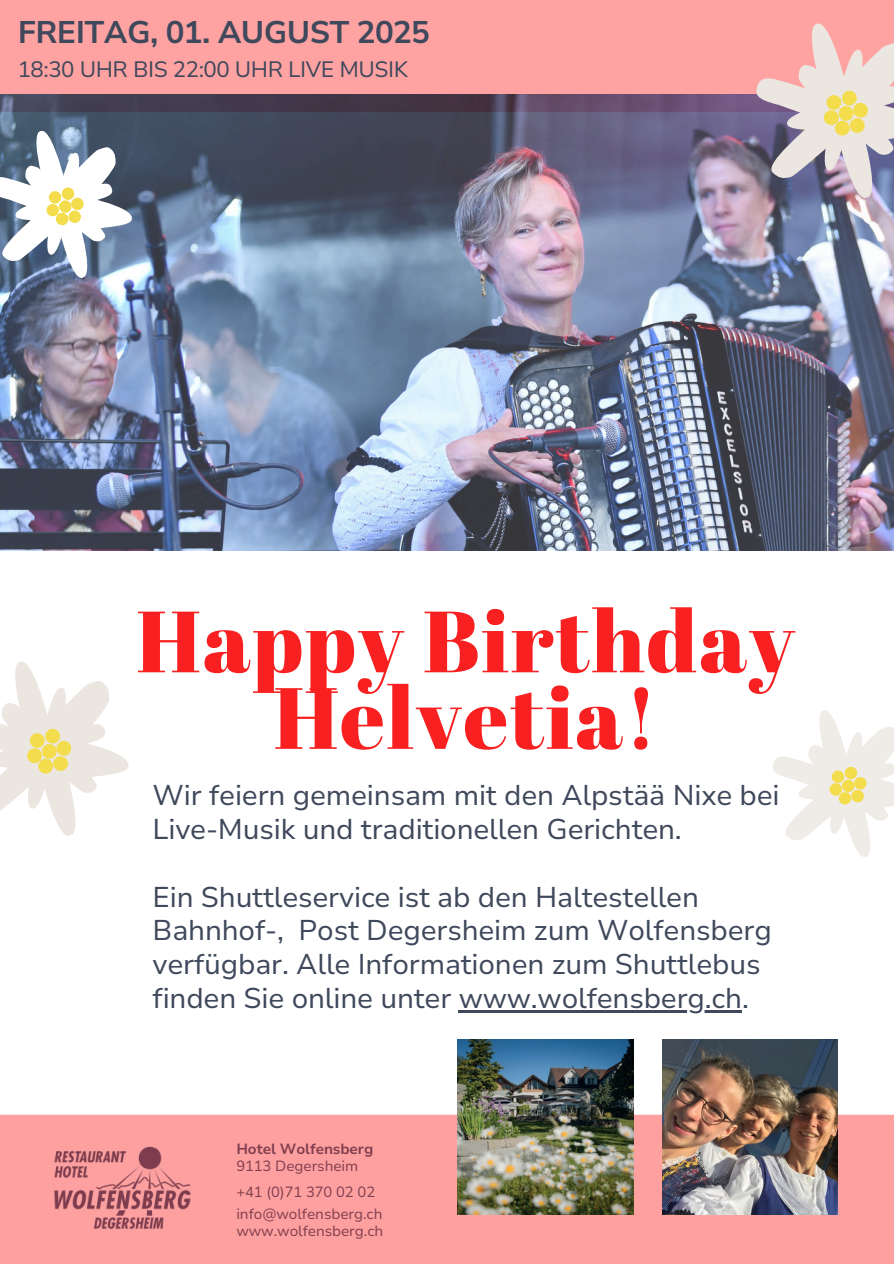
<style>
.page{position:relative;width:894px;height:1264px;background:#fff}
.page>*{position:absolute;margin:0;border:0;box-sizing:border-box;transform-origin:0 0}
.t1{font:86.7px/76.5px "Abril Fatface";letter-spacing:.02em;color:#f82020;text-align:center}
.t2{font:700 31.2px "Nunito Sans 10 pt";letter-spacing:-.02em;color:#3f495b}
.t3{font:28.5px/33.8px "Nunito Sans 10 pt";letter-spacing:-.005em;color:#3f495b}
.t4{font:22.2px "Nunito Sans 10 pt";letter-spacing:-.02em;color:#3f495b}
.t5{font:14.7px/25.8px "Nunito Sans 10 pt";letter-spacing:-.005em;color:#814050}
.t6{font:700 14.7px "Nunito Sans 10 pt";letter-spacing:-.005em;color:#814050}
</style>
<div class="page">
<div style="left:0;top:0;width:893px;height:112px;background:#ffa2a2"></div>
<img style="left:0;top:1107px;width:893px;height:156px">
<img style="left:457px;top:1039px;width:176px;height:175px">
<img style="left:662px;top:1039px;width:175px;height:175px">
<img style="left:0;top:94px;width:893px;height:456px">
<svg style="left:0;top:128px;width:134px;height:153px"></svg>
<hr style="left:458px;top:1010px;width:283px;height:2px;background:#3f495b">
<svg style="left:773px;top:710px;width:120px;height:147px"></svg>
<svg style="left:0;top:661px;width:129px;height:175px"></svg>
<svg style="left:754px;top:23px;width:139px;height:178px"></svg>
<p class="t2" style="left:18px;top:10px;width:413px">FREITAG, 01. AUGUST 2025</p>
<p class="t4" style="left:18px;top:53px;width:392px">18:30 UHR BIS 22:00 UHR LIVE MUSIK</p>
<h1 class="t1" style="left:136px;top:601px;width:660px">Happy Birthday<br>Helvetia!</h1>
<p class="t3" style="left:152px;top:777px;width:628px">Wir feiern gemeinsam mit den Alpstää Nixe bei<br>Live-Musik und traditionellen Gerichten.</p>
<p class="t3" style="left:152px;top:878px;width:620px">Ein Shuttleservice ist ab den Haltestellen Bahnhof-, Post Degersheim zum Wolfensberg verfügbar. Alle Informationen zum Shuttlebus finden Sie online unter www.wolfensberg.ch.</p>
<p class="t6" style="left:236px;top:1138px;width:138px">Hotel Wolfensberg</p>
<p class="t5" style="left:236px;top:1152px;width:140px">9113 Degersheim +41 (0)71 370 02 02</p>
<p class="t5" style="left:236px;top:1204px;width:148px;line-height:17.2px">info@wolfensberg.ch www.wolfensberg.ch</p>
</div>
